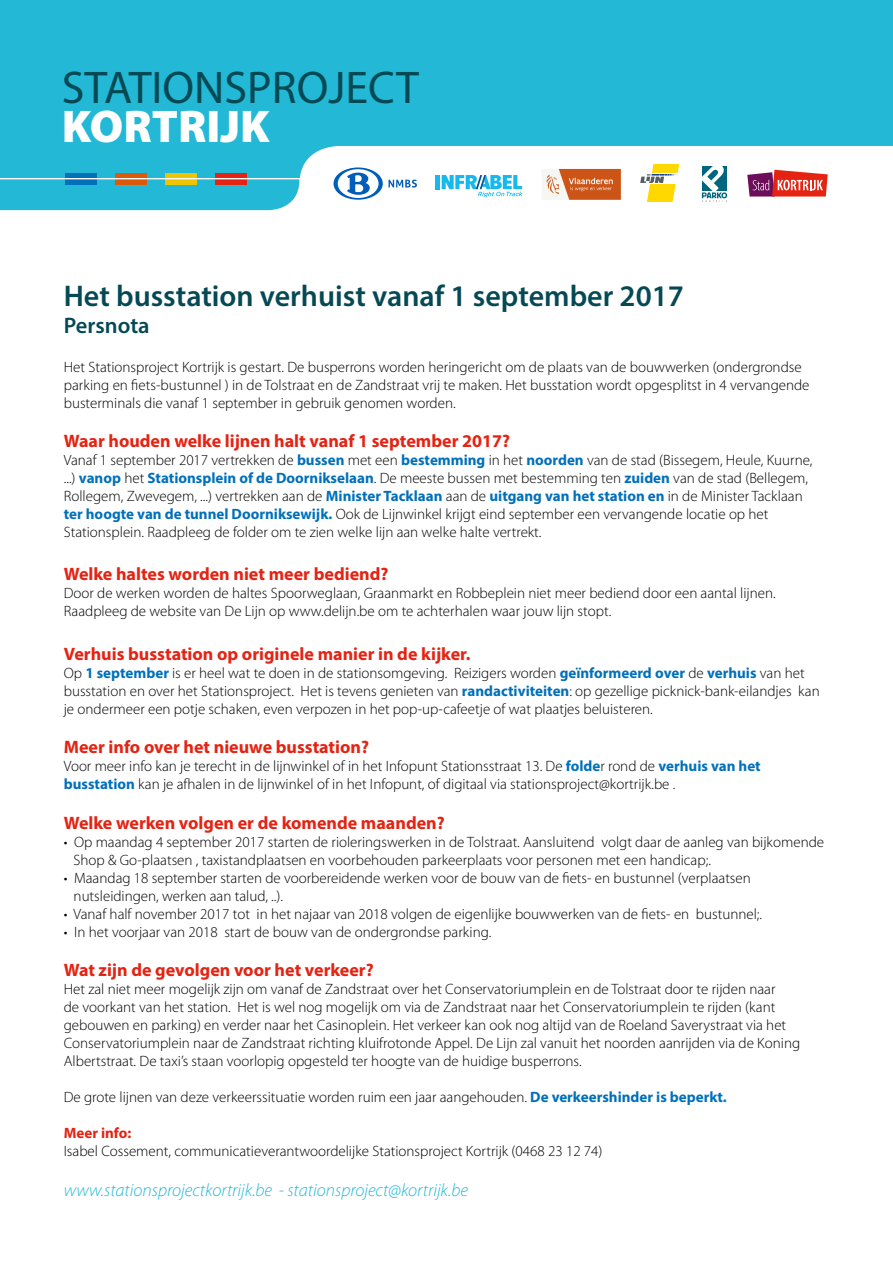
<style>
.page{position:relative;width:893px;height:1263px;background:#fff}
.page>*{position:absolute;margin:0;border:0;box-sizing:border-box;transform-origin:0 0}
.t1{font:46.05px "Myriad Pro";color:#044954}
.t2{font:900 46.05px "Myriad Pro";color:#fff}
.t3{font:600 30px "Myriad Pro";color:#044954}
.t4{font:600 22.5px "Myriad Pro";color:#044954}
.t5{font:700 18px "Myriad Pro";color:#e42313}
.t6{font:italic 300 18px "Myriad Pro";color:#23b9d6}
.t7{font:300 15px/18px "Myriad Pro";color:#000}
.t8{font:700 15px "Myriad Pro";color:#e42313}
.s1{font-weight:700;color:#0070ba}
</style>
<div class="page">
<div style="left:0;top:0;width:893px;height:178px;background:#23b9d6"></div>
<div style="left:299px;top:146px;width:594px;height:52px;background:#fff"></div>
<div style="left:0;top:173px;width:299px;height:37px;background:#23b9d6"></div>
<div style="left:65px;top:173px;width:31px;height:11px;background:#0070ba"></div>
<div style="left:115px;top:173px;width:32px;height:11px;background:#dd590a"></div>
<div style="left:165px;top:173px;width:32px;height:11px;background:#ecc500"></div>
<div style="left:216px;top:173px;width:31px;height:11px;background:#e42313"></div>
<hr style="left:0;top:178px;width:307px;height:1px;background:#fff">
<svg style="left:333px;top:167px;width:84px;height:33px"></svg>
<div style="left:628px;top:164px;width:70px;height:44px;background:#fff"></div>
<svg style="left:640px;top:164px;width:39px;height:38px"></svg>
<hr style="left:436px;top:175px;width:4px;height:14px;background:#15b9ed">
<svg style="left:442px;top:175px;width:80px;height:22px"></svg>
<svg style="left:747px;top:170px;width:81px;height:27px"></svg>
<svg style="left:700px;top:164px;width:27px;height:38px"></svg>
<svg style="left:542px;top:169px;width:79px;height:31px"></svg>
<h1 class="t1" style="left:62px;top:59px;width:358px">STATIONSPROJECT</h1>
<h1 class="t2" style="left:62px;top:100px;width:210px">KORTRIJK</h1>
<h2 class="t3" style="left:64px;top:277px;width:622px">Het busstation verhuist vanaf 1 september 2017</h2>
<h3 class="t4" style="left:64px;top:311px;width:87px">Persnota</h3>
<p class="t7" style="left:64px;top:358px;width:747px">Het Stationsproject Kortrijk is gestart. De busperrons worden heringericht om de plaats van de bouwwerken (ondergrondse parking en fiets-bustunnel ) in de Tolstraat en de Zandstraat vrij te maken. Het busstation wordt opgesplitst in 4 vervangende busterminals die vanaf 1 september in gebruik genomen worden.</p>
<p class="t5" style="left:64px;top:429px;width:448px">Waar houden welke lijnen halt vanaf 1 september 2017?</p>
<p class="t7" style="left:64px;top:451px;width:750px">Vanaf 1 september 2017 vertrekken de <span class="s1">bussen</span> met een <span class="s1">bestemming</span> in het <span class="s1">noorden</span> van de stad (Bissegem, Heule, Kuurne, ...) <span class="s1">vanop</span> het <span class="s1">Stationsplein of de Doornikselaan</span>. De meeste bussen met bestemming ten <span class="s1">zuiden</span> van de stad (Bellegem, Rollegem, Zwevegem, ...) vertrekken aan de <span class="s1">Minister Tacklaan</span> aan de <span class="s1">uitgang van het station en</span> in de Minister Tacklaan <span class="s1">ter hoogte van de tunnel Doorniksewijk.</span> Ook de Lijnwinkel krijgt eind september een vervangende locatie op het Stationsplein. Raadpleeg de folder om te zien welke lijn aan welke halte vertrekt.</p>
<p class="t5" style="left:64px;top:563px;width:326px">Welke haltes worden niet meer bediend?</p>
<p class="t7" style="left:64px;top:585px;width:713px">Door de werken worden de haltes Spoorweglaan, Graanmarkt en Robbeplein niet meer bediend door een aantal lijnen.<br>Raadpleeg de website van De Lijn op www.delijn.be om te achterhalen waar jouw lijn stopt.</p>
<p class="t5" style="left:64px;top:642px;width:408px">Verhuis busstation op originele manier in de kijker.</p>
<p class="t7" style="left:64px;top:664px;width:757px">Op <span class="s1">1 september</span> is er heel wat te doen in de stationsomgeving. Reizigers worden <span class="s1">geïnformeerd over</span> de <span class="s1">verhuis</span> van het busstation en over het Stationsproject. Het is tevens genieten van <span class="s1">randactiviteiten</span>: op gezellige picknick-bank-eilandjes kan je ondermeer een potje schaken, even verpozen in het pop-up-cafeetje of wat plaatjes beluisteren.</p>
<p class="t5" style="left:64px;top:735px;width:307px">Meer info over het nieuwe busstation?</p>
<p class="t7" style="left:64px;top:757px;width:698px">Voor meer info kan je terecht in de lijnwinkel of in het Infopunt Stationsstraat 13. De <span class="s1">folde</span>r rond de <span class="s1">verhuis van het busstation</span> kan je afhalen in de lijnwinkel of in het Infopunt, of digitaal via stationsproject@kortrijk.be .</p>
<p class="t5" style="left:64px;top:811px;width:382px">Welke werken volgen er de komende maanden?</p>
<p class="t7" style="left:74px;top:833px;width:752px;text-indent:-10px">• Op maandag 4 september 2017 starten de rioleringswerken in de Tolstraat. Aansluitend volgt daar de aanleg van bijkomende<br>Shop &amp; Go-plaatsen , taxistandplaatsen en voorbehouden parkeerplaats voor personen met een handicap;.</p>
<p class="t7" style="left:74px;top:869px;width:679px;text-indent:-10px">• Maandag 18 september starten de voorbereidende werken voor de bouw van de fiets- en bustunnel (verplaatsen nutsleidingen, werken aan talud, ..).</p>
<p class="t7" style="left:64px;top:905px;width:700px">• Vanaf half november 2017 tot in het najaar van 2018 volgen de eigenlijke bouwwerken van de fiets- en bustunnel;.</p>
<p class="t7" style="left:64px;top:923px;width:429px">• In het voorjaar van 2018 start de bouw van de ondergrondse parking.</p>
<p class="t5" style="left:64px;top:959px;width:312px">Wat zijn de gevolgen voor het verkeer?</p>
<p class="t7" style="left:64px;top:981px;width:738px">Het zal niet meer mogelijk zijn om vanaf de Zandstraat over het Conservatoriumplein en de Tolstraat door te rijden naar<br>de voorkant van het station. Het is wel nog mogelijk om via de Zandstraat naar het Conservatoriumplein te rijden (kant gebouwen en parking) en verder naar het Casinoplein. Het verkeer kan ook nog altijd van de Roeland Saverystraat via het Conservatoriumplein naar de Zandstraat richting kluifrotonde Appel. De Lijn zal vanuit het noorden aanrijden via de Koning Albertstraat. De taxi’s staan voorlopig opgesteld ter hoogte van de huidige busperrons.</p>
<p class="t7" style="left:64px;top:1089px;width:664px">De grote lijnen van deze verkeerssituatie worden ruim een jaar aangehouden. <span class="s1">De verkeershinder is beperkt.</span></p>
<p class="t8" style="left:64px;top:1123px;width:69px">Meer info:</p>
<p class="t7" style="left:64px;top:1143px;width:540px">Isabel Cossement, communicatieverantwoordelijke Stationsproject Kortrijk (0468 23 12 74)</p>
<p class="t6" style="left:64px;top:1179px;width:406px">www.stationsprojectkortrijk.be - stationsproject@kortrijk.be</p>
</div>
